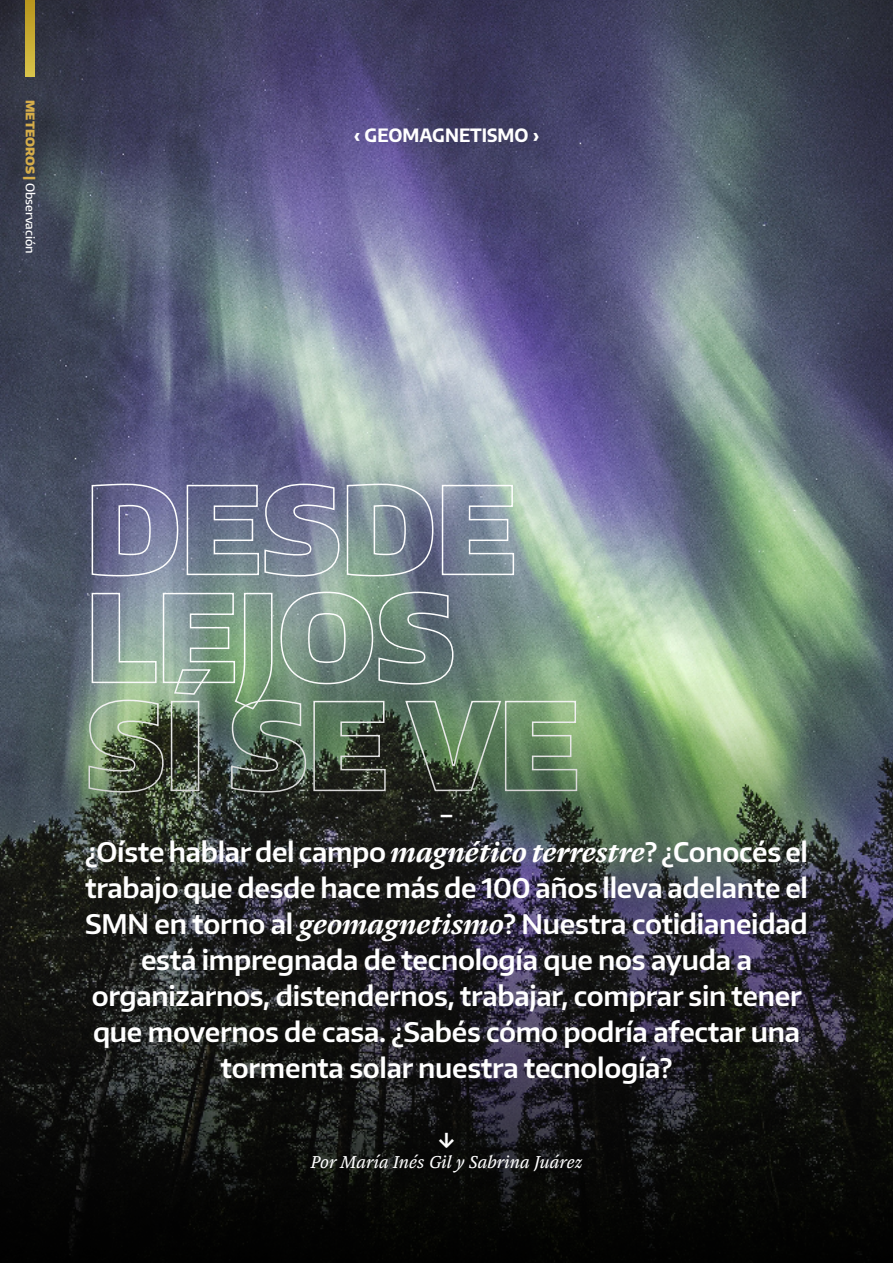
<style>
.page{position:relative;width:893px;height:1263px;background:#fff}
.page>*{position:absolute;margin:0;border:0;box-sizing:border-box;transform-origin:0 0}
.t1{font:600 27px/36px "Encode Sans";letter-spacing:-.01em;color:#fff;text-align:center}
.t2{font:600 24px "Encode Sans";color:#fff}
.t3{font:italic 18px "Pensum Pro";color:#fff}
.t4{font:700 18px "Encode Sans";color:#fff}
.t5{font:500 12px "Encode Sans";color:#fff}
.s1{font-weight:900;color:#d5ad4a}
.s2{font-family:"Pensum Pro";font-weight:700;font-style:italic;font-size:28.5px}
</style>
<div class="page">
<img style="left:0;top:0;width:893px;height:483px">
<img style="left:0;top:483px;width:893px;height:780px">
<svg style="left:26px;top:0;width:9px;height:77px"></svg>
<p class="t5" style="left:38px;top:100px;width:155px;rotate:90deg"><span class="s1">METEOROS |</span> Observación</p>
<p class="t4" style="left:354px;top:122px;width:187px">‹ GEOMAGNETISMO ›</p>
<p class="t1" style="left:85px;top:797px;width:724px">−<br>¿Oíste hablar del campo <span class="s2">magnético terrestre</span>? ¿Conocés el trabajo que desde hace más de 100 años lleva adelante el SMN en torno al <span class="s2">geomagnetismo</span>? Nuestra cotidianeidad está impregnada de tecnología que nos ayuda a organizarnos, distendernos, trabajar, comprar sin tener que movernos de casa. ¿Sabés cómo podría afectar una tormenta solar nuestra tecnología?</p>
<p class="t2" style="left:438px;top:1126px;width:18px">↓</p>
<p class="t3" style="left:311px;top:1150px;width:273px">Por María Inés Gil y Sabrina Juárez</p>
</div>
